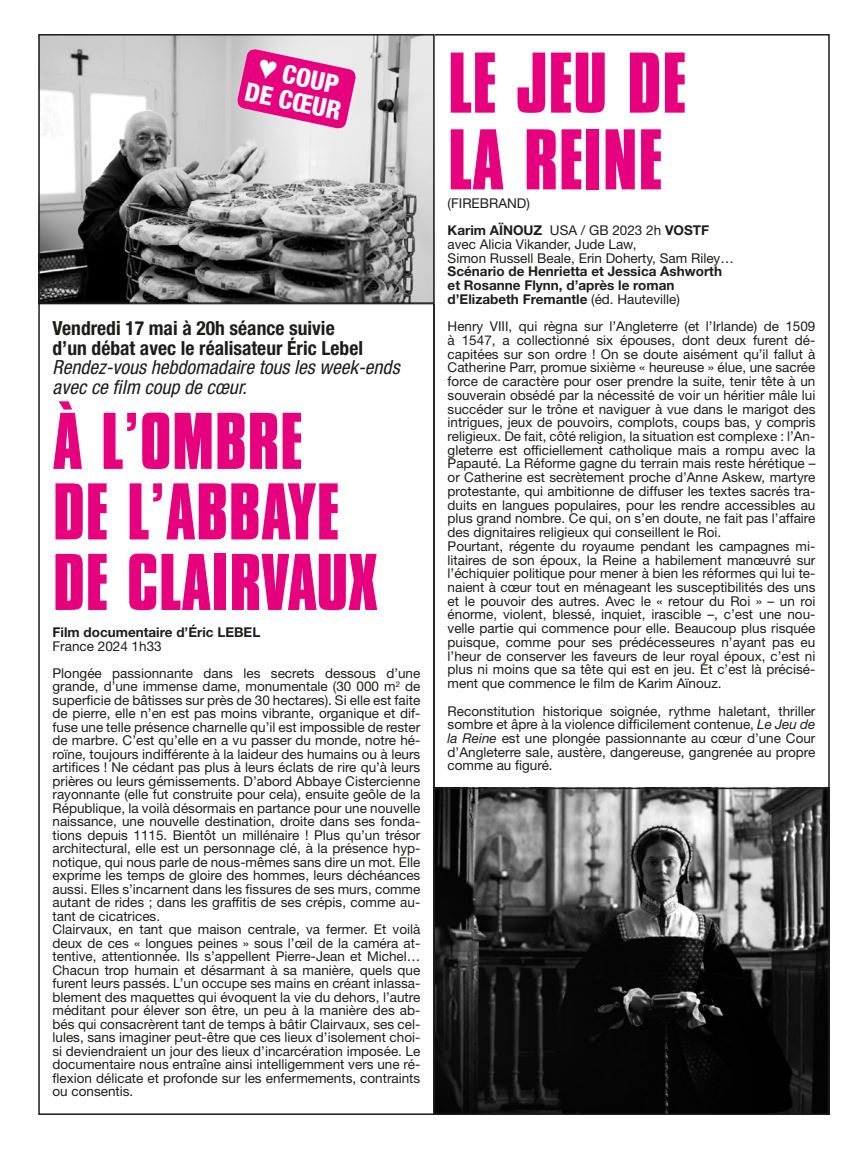
<style>
.page{position:relative;width:851px;height:1149px;background:#fff}
.page>*{position:absolute;margin:0;border:0;box-sizing:border-box;transform-origin:0 0}
.t1{font:700 90px/76.7px "Compacta Std";color:#e6007e}
.t2{font:700 84px/70.5px "Compacta Std";color:#e6007e}
.t3{font:800 condensed 25.8px/25.8px "Helvetica Neue LT Std";color:#fff}
.t4{font:700 condensed 19.5px/19.5px "Helvetica Neue LT Std";color:#1d1d1b}
.t5{font:italic condensed 19.5px/19.5px "Helvetica Neue LT Std";color:#1d1d1b}
.t6{font:13.5px/13.6px "Helvetica Neue LT Std";color:#1d1d1b}
.t7{font:700 13.5px/13.6px "Helvetica Neue LT Std";color:#1d1d1b}
.s1{font-family:"Arial";font-weight:900;font-stretch:normal;font-size:30.9px}
.s2{font-weight:700}
.s3{font-weight:400}
.s4{font-style:italic}
</style>
<div class="page">
<img style="left:436px;top:790px;width:390px;height:321px">
<div style="left:433px;top:787px;width:396px;height:327px;border:2px solid #1d1d1b"></div>
<div style="left:38px;top:303px;width:396px;height:811px;border:2px solid #1d1d1b"></div>
<img style="left:41px;top:37px;width:390px;height:264px">
<div style="left:38px;top:34px;width:396px;height:270px;border:2px solid #1d1d1b"></div>
<svg style="left:236px;top:48px;width:121px;height:82px;background:#e44a9e"></svg>
<h3 class="t3" style="left:253px;top:53px;width:99px;rotate:12deg"><span class="s1">♥</span> COUP<br>DE CŒUR</h3>
<h3 class="t4" style="left:53px;top:318px;width:312px">Vendredi 17 mai à 20h séance suivie d’un débat avec le réalisateur Éric Lebel</h3>
<h3 class="t5" style="left:53px;top:358px;width:348px">Rendez-vous hebdomadaire tous les week-ends avec ce film coup de cœur.</h3>
<h2 class="t2" style="left:53px;top:407px;width:326px">À L’OMBRE<br>DE L’ABBAYE<br>DE CLAIRVAUX</h2>
<p class="t7" style="left:53px;top:625px;width:209px">Film documentaire d’Éric LEBEL</p>
<p class="t6" style="left:53px;top:632px;width:369px;line-height:27px">France 2024 1h33<br>Plongée passionnante dans les secrets dessous d’une</p>
<p class="t6" style="left:53px;top:679px;width:369px">grande, d’une immense dame, monumentale (30 000 m<sup>2</sup> de superficie de bâtisses sur près de 30 hectares). Si elle est faite de pierre, elle n’en est pas moins vibrante, organique et dif&shy;fuse une telle présence charnelle qu’il est impossible de rester de marbre. C’est qu’elle en a vu passer du monde, notre hé&shy;roïne, toujours indifférente à la laideur des humains ou à leurs artifices ! Ne cédant pas plus à leurs éclats de rire qu’à leurs prières ou leurs gémissements. D’abord Abbaye Cistercienne rayonnante (elle fut construite pour cela), ensuite geôle de la République, la voilà désormais en partance pour une nouvelle naissance, une nouvelle destination, droite dans ses fonda&shy;tions depuis 1115. Bientôt un millénaire ! Plus qu’un trésor architectural, elle est un personnage clé, à la présence hyp&shy;notique, qui nous parle de nous-mêmes sans dire un mot. Elle exprime les temps de gloire des hommes, leurs déchéances aussi. Elles s’incarnent dans les fissures de ses murs, comme autant de rides ; dans les graffitis de ses crépis, comme au&shy;tant de cicatrices.<br>Clairvaux, en tant que maison centrale, va fermer. Et voilà deux de ces « longues peines » sous l’œil de la caméra at&shy;tentive, attentionnée. Ils s’appellent Pierre-Jean et Michel… Chacun trop humain et désarmant à sa manière, quels que furent leurs passés. L’un occupe ses mains en créant inlassa&shy;blement des maquettes qui évoquent la vie du dehors, l’autre méditant pour élever son être, un peu à la manière des ab&shy;bés qui consacrèrent tant de temps à bâtir Clairvaux, ses cel&shy;lules, sans imaginer peut-être que ces lieux d’isolement choi&shy;si deviendraient un jour des lieux d’incarcération imposée. Le documentaire nous entraîne ainsi intelligemment vers une ré&shy;flexion délicate et profonde sur les enfermements, contraints ou consentis.</p>
<h1 class="t1" style="left:447px;top:46px;width:241px">LE JEU DE<br>LA REINE</h1>
<p class="t6" style="left:447px;top:189px;width:263px;line-height:27.5px">(FIREBRAND)<br><span class="s2">Karim AÏNOUZ</span> USA / GB 2023 2h <span class="s2">VOSTF</span></p>
<p class="t6" style="left:447px;top:237px;width:288px">avec Alicia Vikander, Jude Law,<br>Simon Russell Beale, Erin Doherty, Sam Riley…</p>
<p class="t7" style="left:447px;top:264px;width:276px">Scénario de Henrietta et Jessica Ashworth et Rosanne Flynn, d’après le roman d’Elizabeth Fremantle <span class="s3">(éd. Hauteville)</span></p>
<p class="t6" style="left:447px;top:319px;width:369px">Henry VIII, qui règna sur l’Angleterre (et l’Irlande) de 1509 à 1547, a collectionné six épouses, dont deux furent dé&shy;capitées sur son ordre ! On se doute aisément qu’il fallut à Catherine Parr, promue sixième « heureuse » élue, une sacrée force de caractère pour oser prendre la suite, tenir tête à un souverain obsédé par la nécessité de voir un héritier mâle lui succéder sur le trône et naviguer à vue dans le marigot des intrigues, jeux de pouvoirs, complots, coups bas, y compris religieux. De fait, côté religion, la situation est complexe : l’An&shy;gleterre est officiellement catholique mais a rompu avec la Papauté. La Réforme gagne du terrain mais reste hérétique – or Catherine est secrètement proche d’Anne Askew, martyre protestante, qui ambitionne de diffuser les textes sacrés tra&shy;duits en langues populaires, pour les rendre accessibles au plus grand nombre. Ce qui, on s’en doute, ne fait pas l’affaire des dignitaires religieux qui conseillent le Roi.<br>Pourtant, régente du royaume pendant les campagnes mi&shy;litaires de son époux, la Reine a habilement manœuvré sur l’échiquier politique pour mener à bien les réformes qui lui te&shy;naient à cœur tout en ménageant les susceptibilités des uns et le pouvoir des autres. Avec le « retour du Roi » – un roi énorme, violent, blessé, inquiet, irascible –, c’est une nou&shy;velle partie qui commence pour elle. Beaucoup plus risquée puisque, comme pour ses prédécesseures n’ayant pas eu l’heur de conserver les faveurs de leur royal époux, c’est ni plus ni moins que sa tête qui est en jeu. Et c’est là précisé&shy;ment que commence le film de Karim Aïnouz.</p>
<p class="t6" style="left:447px;top:703px;width:369px;text-align:justify">Reconstitution historique soignée, rythme haletant, thriller sombre et âpre à la violence difficilement contenue, <span class="s4">Le Jeu de la Reine</span> est une plongée passionnante au cœur d’une Cour d’Angleterre sale, austère, dangereuse, gangrenée au propre comme au figuré.</p>
</div>
